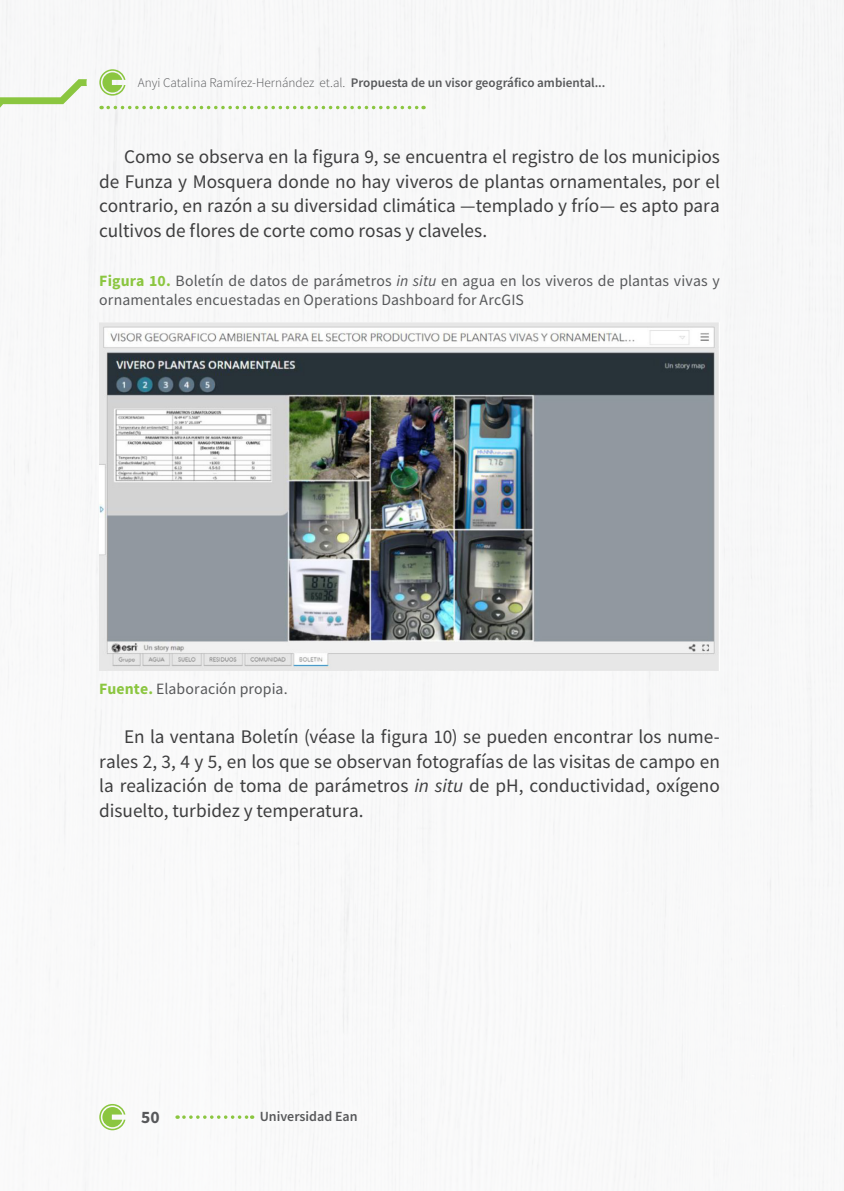
<style>
.page{position:relative;width:844px;height:1191px;background:#fff}
.page>*{position:absolute;margin:0;border:0;box-sizing:border-box;transform-origin:0 0}
.TEXTOS{font:19.25px/24.5px "Source Sans Pro";color:#3e3e3f;text-align:justify}
.t1{font:700 17.5px "Source Sans Pro";color:#57585a}
.Nombre_tablas{font:15.75px/18.9px "Source Sans Pro";letter-spacing:.01em;color:#57585a}
.t2{font:600 14px "Source Sans Pro";color:#57585a}
.t3{font:600 13.12px "Source Sans Pro";color:#57585a}
.s1{font-weight:300}
.s2{font-weight:700;color:#8bc640}
.s3{font-style:italic}
</style>
<div class="page">
<img style="left:1px;top:0;width:842px;height:1191px">
<svg style="left:99px;top:1104px;width:26px;height:26px"></svg>
<svg style="left:184px;top:1115px;width:68px;height:3px"></svg>
<svg style="left:99px;top:69px;width:26px;height:27px"></svg>
<svg style="left:108px;top:106px;width:316px;height:3px"></svg>
<svg style="left:0;top:79px;width:87px;height:41px"></svg>
<img style="left:99px;top:322px;width:620px;height:348px">
<p class="t3" style="left:138px;top:74px;width:469px"><span class="s1">Anyi Catalina Ramírez-Hernández et.al.</span> Propuesta de un visor geográfico ambiental...</p>
<p class="TEXTOS" style="left:99px;top:145px;width:622px;text-indent:25px">Como se observa en la figura 9, se encuentra el registro de los municipios de Funza y Mosquera donde no hay viveros de plantas ornamentales, por el contrario, en razón a su diversidad climática —templado y frío— es apto para cultivos de flores de corte como rosas y claveles.</p>
<p class="Nombre_tablas" style="left:99px;top:271px;width:622px"><span class="s2">Figura 10.</span> Boletín de datos de parámetros <span class="s3">in situ</span> en agua en los viveros de plantas vivas y ornamentales encuestadas en Operations Dashboard for ArcGIS</p>
<p class="Nombre_tablas" style="left:99px;top:679px;width:190px"><span class="s2">Fuente.</span> Elaboración propia.</p>
<p class="TEXTOS" style="left:99px;top:724px;width:622px;text-indent:25px">En la ventana Boletín (véase la figura 10) se pueden encontrar los nume&shy;rales 2, 3, 4 y 5, en los que se observan fotografías de las visitas de campo en la realización de toma de parámetros <span class="s3">in situ</span> de pH, conductividad, oxígeno disuelto, turbidez y temperatura.</p>
<p class="t1" style="left:141px;top:1105px;width:20px">50</p>
<p class="t2" style="left:260px;top:1107px;width:99px">Universidad Ean</p>
</div>
